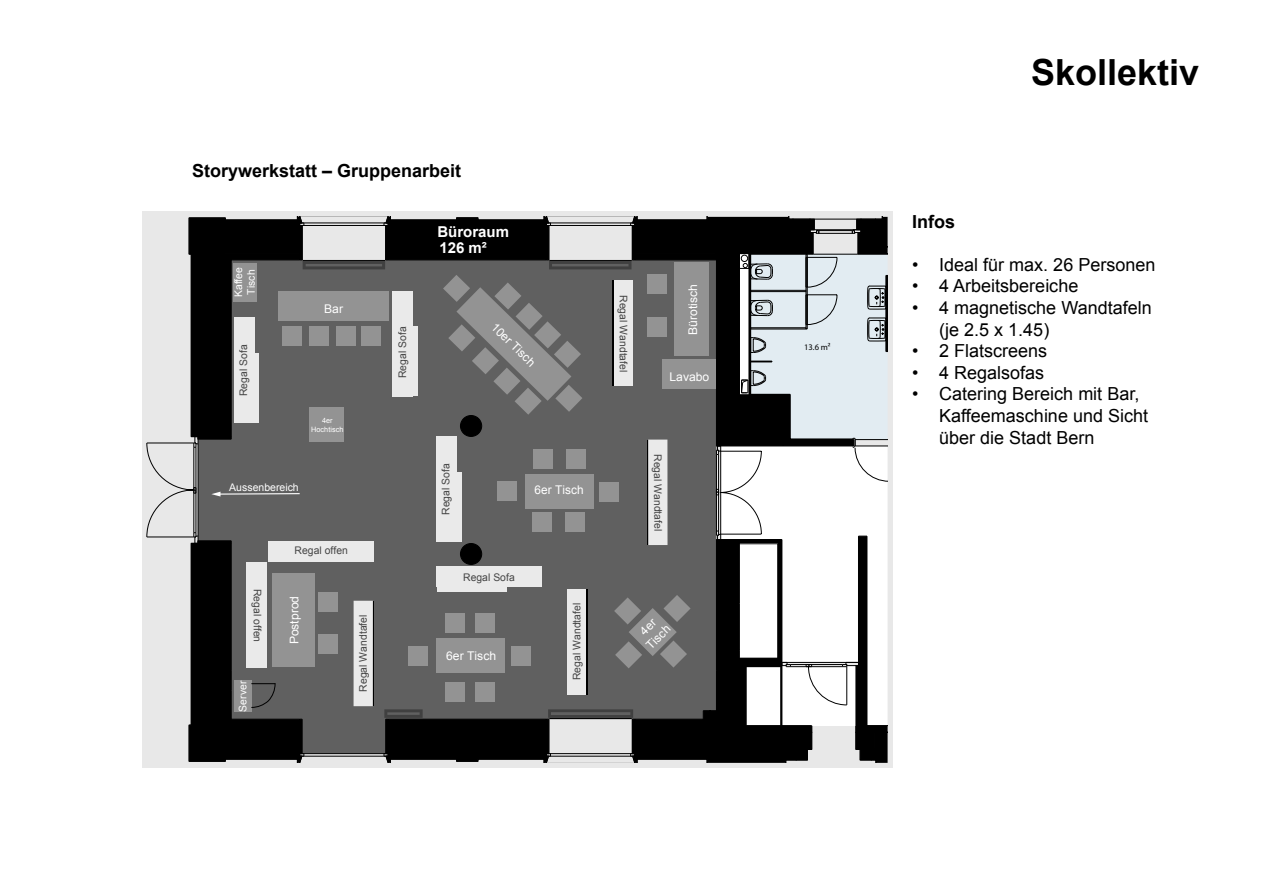
<style>
.page{position:relative;width:1263px;height:893px;background:#fff}
.page>*{position:absolute;margin:0;border:0;box-sizing:border-box;transform-origin:0 0}
.t1{font:700 36px "Arial";color:#000}
.t2{font:18px/21.6px "Arial";color:#000}
.t3{font:700 18px "Arial";color:#000}
.t4{font:700 15px/15.8px "Arial";color:#fff}
.t5{font:12px/14.4px "Arial";color:#fff;text-align:center}
.t6{font:10.5px "Arial";letter-spacing:.005em;color:#444}
.t7{font:10.5px/12.6px "Arial";color:#fff}
.t8{font:8.55px "Myriad Pro";color:#000}
.t9{font:7.35px/8.9px "Arial";letter-spacing:.005em;color:#fff;text-align:center}
</style>
<div class="page">
<div style="left:143px;top:212px;width:750px;height:556px;background:#e8e8e8"></div>
<hr style="left:1262px;top:427px;width:1px;height:287px;background:#000">
<hr style="left:1056px;top:254px;width:1px;height:186px;background:#000">
<hr style="left:1046px;top:254px;width:1px;height:186px;background:#000">
<hr style="left:1262px;top:266px;width:1px;height:186px;background:#000">
<hr style="left:1123px;top:547px;width:1px;height:166px;background:#000">
<hr style="left:1118px;top:547px;width:1px;height:166px;background:#000">
<hr style="left:1122px;top:547px;width:1px;height:166px;background:#000">
<hr style="left:1045px;top:254px;width:1px;height:108px;background:#000">
<hr style="left:1044px;top:254px;width:1px;height:108px;background:#000">
<hr style="left:989px;top:254px;width:1px;height:107px;background:#000">
<hr style="left:988px;top:254px;width:1px;height:107px;background:#000">
<hr style="left:961px;top:362px;width:1px;height:78px;background:#000">
<hr style="left:963px;top:362px;width:1px;height:78px;background:#000">
<hr style="left:962px;top:362px;width:1px;height:78px;background:#000">
<svg style="left:988px;top:286px;width:2px;height:7px"></svg>
<svg style="left:988px;top:322px;width:2px;height:7px"></svg>
<svg style="left:961px;top:362px;width:3px;height:7px"></svg>
<hr style="left:926px;top:548px;width:1px;height:108px;background:#000">
<hr style="left:996px;top:548px;width:1px;height:108px;background:#000">
<hr style="left:1030px;top:564px;width:1px;height:102px;background:#000">
<hr style="left:937px;top:556px;width:1px;height:93px;background:#000">
<hr style="left:991px;top:556px;width:1px;height:93px;background:#000">
<hr style="left:939px;top:557px;width:1px;height:92px;background:#000">
<hr style="left:989px;top:557px;width:1px;height:92px;background:#000">
<hr style="left:546px;top:763px;width:89px;height:1px;background:#000">
<hr style="left:1056px;top:362px;width:1px;height:84px;background:#000">
<hr style="left:1087px;top:362px;width:1px;height:84px;background:#000">
<hr style="left:1087px;top:451px;width:1px;height:83px;background:#000">
<hr style="left:973px;top:447px;width:1px;height:38px;background:#000">
<hr style="left:1087px;top:324px;width:1px;height:38px;background:#000">
<hr style="left:932px;top:586px;width:1px;height:37px;background:#000">
<hr style="left:707px;top:767px;width:36px;height:1px;background:#000">
<hr style="left:944px;top:588px;width:1px;height:34px;background:#000">
<hr style="left:969px;top:588px;width:1px;height:34px;background:#000">
<hr style="left:928px;top:589px;width:1px;height:31px;background:#000">
<svg style="left:1262px;top:508px;width:1px;height:31px"></svg>
<svg style="left:188px;top:217px;width:551px;height:546px"></svg>
<svg style="left:194px;top:229px;width:545px;height:503px;background:#535353"></svg>
<svg style="left:739px;top:217px;width:149px;height:546px"></svg>
<svg style="left:741px;top:246px;width:146px;height:487px"></svg>
<svg style="left:211px;top:492px;width:90px;height:4px"></svg>
<svg style="left:303px;top:261px;width:82px;height:8px"></svg>
<svg style="left:549px;top:261px;width:82px;height:8px"></svg>
<svg style="left:548px;top:709px;width:85px;height:9px"></svg>
<svg style="left:384px;top:709px;width:39px;height:9px"></svg>
<svg style="left:443px;top:275px;width:139px;height:140px;background:#757575"></svg>
<div style="left:234px;top:264px;width:23px;height:38px;background:#939393"></div>
<div style="left:525px;top:474px;width:68px;height:34px;background:#939393"></div>
<div style="left:567px;top:449px;width:19px;height:20px;background:#939393"></div>
<div style="left:533px;top:449px;width:19px;height:20px;background:#939393"></div>
<div style="left:566px;top:513px;width:19px;height:19px;background:#939393"></div>
<div style="left:532px;top:513px;width:19px;height:19px;background:#939393"></div>
<div style="left:497px;top:481px;width:19px;height:19px;background:#939393"></div>
<div style="left:600px;top:482px;width:19px;height:19px;background:#939393"></div>
<div style="left:273px;top:573px;width:42px;height:93px;background:#939393"></div>
<div style="left:319px;top:593px;width:19px;height:19px;background:#939393"></div>
<div style="left:319px;top:634px;width:19px;height:20px;background:#939393"></div>
<div style="left:674px;top:262px;width:34px;height:94px;background:#939393"></div>
<div style="left:647px;top:274px;width:19px;height:20px;background:#939393"></div>
<div style="left:647px;top:318px;width:19px;height:19px;background:#939393"></div>
<div style="left:437px;top:639px;width:68px;height:34px;background:#939393"></div>
<div style="left:445px;top:613px;width:19px;height:19px;background:#939393"></div>
<div style="left:476px;top:613px;width:19px;height:19px;background:#939393"></div>
<div style="left:445px;top:683px;width:19px;height:19px;background:#939393"></div>
<div style="left:476px;top:683px;width:19px;height:19px;background:#939393"></div>
<div style="left:511px;top:646px;width:19px;height:19px;background:#939393"></div>
<div style="left:409px;top:646px;width:19px;height:19px;background:#939393"></div>
<div style="left:234px;top:680px;width:17px;height:31px;background:#939393"></div>
<svg style="left:251px;top:683px;width:25px;height:25px"></svg>
<div style="left:663px;top:359px;width:53px;height:30px;background:#939393"></div>
<div style="left:278px;top:291px;width:111px;height:30px;background:#939393"></div>
<div style="left:309px;top:327px;width:19px;height:19px;background:#939393"></div>
<div style="left:337px;top:327px;width:19px;height:19px;background:#939393"></div>
<div style="left:362px;top:327px;width:19px;height:19px;background:#939393"></div>
<div style="left:283px;top:327px;width:19px;height:19px;background:#939393"></div>
<div style="left:246px;top:562px;width:21px;height:106px;background:#eaeaea"></div>
<div style="left:268px;top:541px;width:106px;height:20px;background:#eaeaea"></div>
<div style="left:393px;top:291px;width:20px;height:105px;background:#eaeaea"></div>
<hr style="left:413px;top:327px;width:4px;height:69px;background:#eaeaea">
<div style="left:436px;top:567px;width:106px;height:20px;background:#eaeaea"></div>
<hr style="left:437px;top:587px;width:69px;height:4px;background:#eaeaea">
<div style="left:436px;top:436px;width:21px;height:106px;background:#eaeaea"></div>
<hr style="left:457px;top:472px;width:4px;height:69px;background:#eaeaea">
<div style="left:234px;top:317px;width:21px;height:106px;background:#eaeaea"></div>
<hr style="left:255px;top:353px;width:4px;height:69px;background:#eaeaea">
<div style="left:612px;top:281px;width:21px;height:105px;background:#eaeaea"></div>
<hr style="left:612px;top:281px;width:2px;height:105px;background:#000">
<div style="left:647px;top:440px;width:20px;height:105px;background:#eaeaea"></div>
<hr style="left:647px;top:440px;width:1px;height:105px;background:#000">
<div style="left:567px;top:589px;width:21px;height:105px;background:#eaeaea"></div>
<hr style="left:587px;top:589px;width:1px;height:105px;background:#000">
<div style="left:354px;top:601px;width:20px;height:105px;background:#eaeaea"></div>
<hr style="left:373px;top:601px;width:1px;height:105px;background:#000">
<div style="left:310px;top:408px;width:34px;height:34px;background:#939393"></div>
<svg style="left:614px;top:595px;width:76px;height:73px;background:#787878"></svg>
<p class="t3" style="left:192px;top:159px;width:271px">Storywerkstatt – Gruppenarbeit</p>
<p class="t7" style="left:232px;top:297px;width:32px;rotate:-90deg">Kaffee<br>Tisch</p>
<p class="t6" style="left:237px;top:396px;width:53px;rotate:-90deg">Regal Sofa</p>
<p class="t5" style="left:324px;top:301px;width:20px">Bar</p>
<p class="t9" style="left:311px;top:416px;width:34px">4er<br>Hochtisch</p>
<p class="t7" style="left:229px;top:481px;width:71px">Aussenbereich</p>
<p class="t6" style="left:264px;top:589px;width:55px;rotate:90deg">Regal offen</p>
<p class="t7" style="left:236px;top:712px;width:32px;rotate:-90deg">Server</p>
<p class="t6" style="left:295px;top:543px;width:55px">Regal offen</p>
<p class="t5" style="left:287px;top:644px;width:50px;rotate:-90deg">Postprod</p>
<p class="t6" style="left:356px;top:692px;width:79px;rotate:-90deg">Regal Wandtafel</p>
<p class="t6" style="left:396px;top:378px;width:53px;rotate:-90deg">Regal Sofa</p>
<p class="t4" style="left:437px;top:224px;width:73px">Büroraum<br>126 m²</p>
<p class="t5" style="left:498px;top:320px;width:58px;rotate:44deg">10er Tisch</p>
<p class="t6" style="left:439px;top:515px;width:53px;rotate:-90deg">Regal Sofa</p>
<p class="t5" style="left:534px;top:483px;width:51px">6er Tisch</p>
<p class="t6" style="left:463px;top:571px;width:53px">Regal Sofa</p>
<p class="t5" style="left:446px;top:649px;width:52px">6er Tisch</p>
<p class="t6" style="left:570px;top:680px;width:79px;rotate:-90deg">Regal Wandtafel</p>
<p class="t6" style="left:630px;top:295px;width:79px;rotate:90deg">Regal Wandtafel</p>
<p class="t5" style="left:686px;top:335px;width:52px;rotate:-90deg">Bürotisch</p>
<p class="t5" style="left:669px;top:369px;width:41px">Lavabo</p>
<p class="t6" style="left:665px;top:454px;width:79px;rotate:90deg">Regal Wandtafel</p>
<p class="t5" style="left:633px;top:632px;width:30px;rotate:-45deg">4er<br>Tisch</p>
<p class="t8" style="left:804px;top:342px;width:28px">13.6 m²</p>
<h1 class="t1" style="left:1031px;top:49px;width:170px">Skollektiv</h1>
<p class="t3" style="left:912px;top:209px;width:45px">Infos</p>
<p class="t2" style="left:912px;top:254px;width:245px">• Ideal für max. 26 Personen</p>
<p class="t2" style="left:912px;top:275px;width:168px">• 4 Arbeitsbereiche</p>
<p class="t2" style="left:939px;top:297px;width:214px;text-indent:-27px">• 4 magnetische Wandtafeln (je 2.5 x 1.45)</p>
<p class="t2" style="left:912px;top:340px;width:137px">• 2 Flatscreens</p>
<p class="t2" style="left:912px;top:362px;width:134px">• 4 Regalsofas</p>
<p class="t2" style="left:939px;top:383px;width:210px;text-indent:-27px">• Catering Bereich mit Bar,<br>Kaffeemaschine und Sicht über die Stadt Bern</p>
<p class="t8" style="left:963px;top:324px;width:27px">11.0 m²</p>
<p class="t8" style="left:994px;top:398px;width:24px">3.2 m²</p>
</div>
